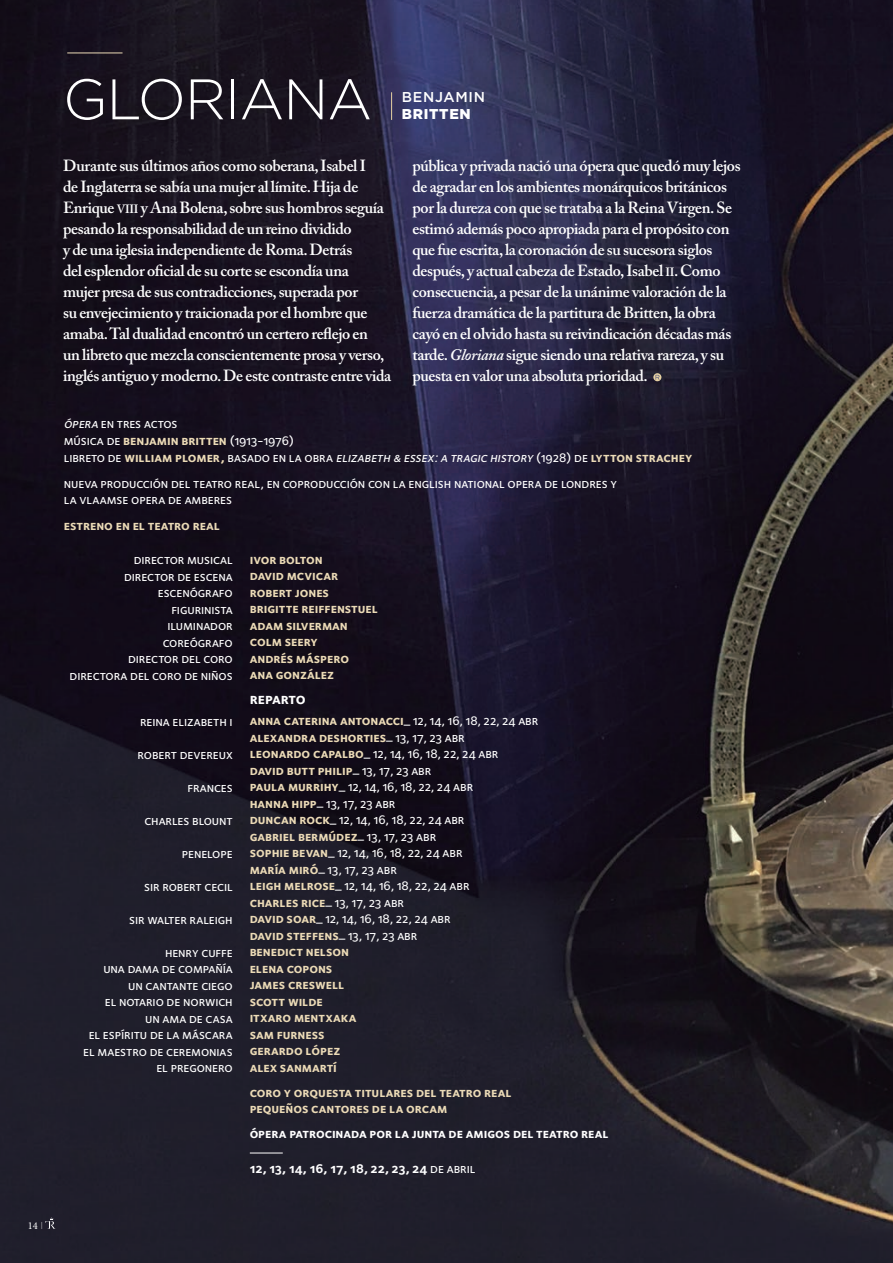
<style>
.page{position:relative;width:893px;height:1263px;background:#fff}
.page>*{position:absolute;margin:0;border:0;box-sizing:border-box;transform-origin:0 0}
.t1{font:300 57px "Gotham";letter-spacing:-.02em;color:#fff}
.t2{font:600 16.05px/21px "Adobe Caslon Pro";letter-spacing:-.025em;color:#fff}
.t3{font:15.3px "Foundry Sterling Bold Expert";letter-spacing:-.01em;color:#fff}
.t4{font:500 14.25px "Gotham";letter-spacing:.05em;color:#fff}
.t5{font:900 14.25px "Gotham";letter-spacing:.05em;color:#fff}
.t6{font:13.5px/16.5px "Foundry Sterling Medium Expert";letter-spacing:-.005em;color:#fff}
.t7{font:13.5px/16.5px "Foundry Sterling Bold Expert";letter-spacing:-.005em;color:#ebdab6}
.t8{font:13.5px "Foundry Sterling Bold Expert";letter-spacing:-.005em;color:#fff}
.t9{font:13.5px "Foundry Sterling Bold Expert";letter-spacing:.02em;color:#fff}
.t10{font:10.5px "Minion Pro";color:#fff}
.s1{font-family:"Gotham";font-weight:200;font-size:10.05px}
.s2{font-size:12px}
.s3{font-style:italic}
.s4{font-family:"Foundry Sterling Bold Expert";color:#ebdab6}
.s5{font-family:"Foundry Sterling";font-weight:500;color:#fff}
.s6{font-family:"Foundry Sterling Medium Expert";color:#fff}
.s7{font-family:"Foundry Sterling";font-weight:500}
.s8{font-family:"Foundry Sterling Medium Expert"}
</style>
<div class="page">
<img style="left:0;top:0;width:893px;height:1263px">
<hr style="left:67px;top:52px;width:56px;height:1px;background:#ebdab6">
<svg style="left:653px;top:373px;width:8px;height:8px"></svg>
<svg style="left:656px;top:375px;width:4px;height:5px"></svg>
<hr style="left:250px;top:1153px;width:33px;height:1px;background:#fff">
<svg style="left:45px;top:1217px;width:10px;height:12px"></svg>
<svg style="left:391px;top:92px;width:1px;height:28px"></svg>
<p class="t10" style="left:28px;top:1218px;width:17px">14 <span class="s1">I</span></p>
<h1 class="t1" style="left:63px;top:63px;width:311px">GLORIANA</h1>
<p class="t2" style="left:63px;top:155px;width:330px">Durante sus últimos años como soberana, Isabel I<br>de Inglaterra se sabía una mujer al límite. Hija de Enrique <span class="s2">VIII</span> y Ana Bolena, sobre sus hombros seguía pesando la responsabilidad de un reino dividido<br>y de una iglesia independiente de Roma. Detrás<br>del esplendor oficial de su corte se escondía una<br>mujer presa de sus contradicciones, superada por<br>su envejecimiento y traicionada por el hombre que amaba. Tal dualidad encontró un certero reflejo en<br>un libreto que mezcla conscientemente prosa y verso, inglés antiguo y moderno. De este contraste entre vida</p>
<p class="t2" style="left:412px;top:155px;width:330px">pública y privada nació una ópera que quedó muy lejos de agradar en los ambientes monárquicos británicos por la dureza con que se trataba a la Reina Virgen. Se estimó además poco apropiada para el propósito con que fue escrita, la coronación de su sucesora siglos después, y actual cabeza de Estado, Isabel <span class="s2">II</span>. Como consecuencia, a pesar de la unánime valoración de la fuerza dramática de la partitura de Britten, la obra cayó en el olvido hasta su reivindicación décadas más tarde. <span class="s3">Gloriana</span> sigue siendo una relativa rareza, y su puesta en valor una absoluta prioridad.</p>
<p class="t4" style="left:402px;top:88px;width:85px">BENJAMIN</p>
<p class="t5" style="left:402px;top:105px;width:70px">BRITTEN</p>
<p class="t6" style="left:64px;top:415px;width:630px"><span class="s3">ópera</span> en tres actos<br>música de <span class="s4">benjamin britten</span> (1913-1976)<br>libreto de <span class="s4">william plomer,</span> basado en la obra <span class="s3">elizabeth &amp; essex:a tragic history</span> (1928) de <span class="s4">lytton strachey</span></p>
<p class="t6" style="left:64px;top:474px;width:555px;line-height:17px">nueva producción del teatro real, en coproducción con la english national opera de londres y la vlaamse opera de amberes</p>
<p class="t7" style="left:64px;top:517px;width:158px">estreno en el teatro real</p>
<p class="t6" style="left:70px;top:551px;width:165px;text-align:right">director musical<br>director de escena escenógrafo<br>figurinista<br>iluminador<br>coreógrafo<br>director del coro directora del coro de niños</p>
<p class="t6" style="left:140px;top:713px;width:94px">reina elizabeth i</p>
<p class="t6" style="left:138px;top:746px;width:97px">robert devereux</p>
<p class="t6" style="left:187px;top:779px;width:47px">frances</p>
<p class="t6" style="left:144px;top:812px;width:90px">charles blount</p>
<p class="t6" style="left:182px;top:845px;width:53px">penelope</p>
<p class="t6" style="left:144px;top:878px;width:90px">sir robert cecil</p>
<p class="t6" style="left:129px;top:911px;width:105px">sir walter raleigh</p>
<p class="t6" style="left:83px;top:944px;width:151px;text-align:right">henry cuffe<br>una dama de compañía<br>un cantante ciego<br>el notario de norwich<br>un ama de casa<br>el espíritu de la máscara el maestro de ceremonias el pregonero</p>
<p class="t7" style="left:250px;top:551px;width:130px">ivor bolton<br>david mcvicar robert jones brigitte reiffenstuel adam silverman colm seery<br>andrés máspero<br>ana gonzález</p>
<p class="t3" style="left:250px;top:690px;width:57px">reparto</p>
<p class="t7" style="left:250px;top:712px;width:290px">anna caterina antonacci<span class="s5">_</span> <span class="s6">12, 14, 16, 18, 22, 24 abr </span>alexandra deshorties<span class="s5">_</span> <span class="s6">13, 17, 23 abr</span></p>
<p class="t6" style="left:250px;top:745px;width:250px"><span class="s4">leonardo capalbo</span><span class="s7">_</span> 12, 14, 16, 18, 22, 24 abr</p>
<p class="t7" style="left:250px;top:762px;width:183px">david butt philip<span class="s5">_</span> <span class="s6">13, 17, 23 abr</span></p>
<p class="t6" style="left:250px;top:778px;width:225px"><span class="s4">paula murrihy</span><span class="s7">_</span> 12, 14, 16, 18, 22, 24 abr <span class="s4">hanna hipp</span><span class="s7">_</span> 13, 17, 23 abr<br><span class="s4">duncan rock</span><span class="s7">_</span> 12, 14, 16, 18, 22, 24 abr</p>
<p class="t7" style="left:250px;top:828px;width:188px">gabriel bermúdez<span class="s5">_</span> <span class="s6">13, 17, 23 abr</span></p>
<p class="t6" style="left:250px;top:844px;width:221px"><span class="s4">sophie bevan</span><span class="s7">_</span> 12, 14, 16, 18, 22, 24 abr <span class="s4">maría miró</span><span class="s7">_</span> 13, 17, 23 abr<br><span class="s4">leigh melrose</span><span class="s7">_</span> 12, 14, 16, 18, 22, 24 abr</p>
<p class="t7" style="left:250px;top:894px;width:156px">charles rice<span class="s5">_</span> <span class="s6">13, 17, 23 abr</span></p>
<p class="t6" style="left:250px;top:910px;width:202px"><span class="s4">david soar</span><span class="s7">_</span> 12, 14, 16, 18, 22, 24 abr</p>
<p class="t7" style="left:250px;top:927px;width:169px">david steffens<span class="s5">_</span> <span class="s6">13, 17, 23 abr </span>benedict nelson<br>elena copons<br>james creswell<br>scott wilde<br>itxaro mentxaka<br>sam furness<br>gerardo lópez<br>alex sanmartí</p>
<p class="t7" style="left:250px;top:1084px;width:263px">coro y orquesta titulares del teatro real pequeños cantores de la orcam</p>
<p class="t8" style="left:250px;top:1125px;width:360px">ópera patrocinada por la junta de amigos del teatro real</p>
<p class="t9" style="left:250px;top:1161px;width:227px">12, 13, 14, 16, 17, 18, 22, 23, 24 <span class="s8">de abril</span></p>
</div>
